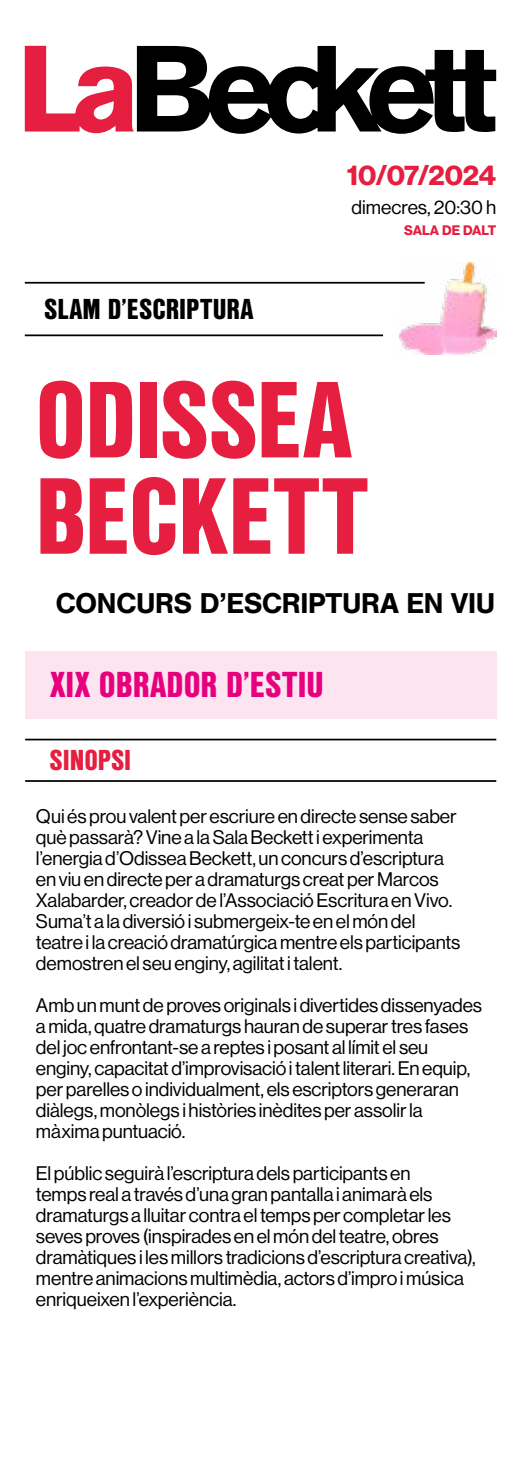
<style>
.page{position:relative;width:521px;height:1474px;background:#fff}
.page>*{position:absolute;margin:0;border:0;box-sizing:border-box;transform-origin:0 0}
.t1{font:900 105px/96.2px "Nimbus San Con L";letter-spacing:-.01em;color:#e61e3f}
.t2{font:900 35px "Nimbus San Con L";color:#e6007d}
.t3{font:700 29.75px "Nimbus San";letter-spacing:-.03em;color:#000}
.t4{font:900 28px "Nimbus San Con L";letter-spacing:.005em;color:#000}
.t5{font:28px "N Haas Grotesk DS Pro 75 Bd";letter-spacing:-.01em;color:#e61e3f}
.t6{font:900 28px "Nimbus San Con L";color:#e61e3f}
.t7{font:19.25px/21px "N Haas Grotesk DS Pro 55 Rg";letter-spacing:-.005em;color:#000}
.t8{font:13.47px "N Haas Grotesk DS Pro 75 Bd";color:#e61e3f}
</style>
<div class="page">
<svg style="left:25px;top:46px;width:109px;height:87px"></svg>
<svg style="left:137px;top:46px;width:359px;height:88px;fill:#000"></svg>
<hr style="left:25px;top:282px;width:400px;height:1px;background:#000">
<hr style="left:25px;top:334px;width:358px;height:2px;background:#000">
<img style="left:399px;top:262px;width:97px;height:92px">
<div style="left:25px;top:651px;width:472px;height:67px;background:#fce5f1"></div>
<hr style="left:25px;top:738px;width:471px;height:2px;background:#000">
<hr style="left:25px;top:780px;width:471px;height:2px;background:#000">
<h3 class="t4" style="left:45px;top:288px;width:210px">SLAM D’ESCRIPTURA</h3>
<h3 class="t5" style="left:347px;top:159px;width:151px">10/07/2024</h3>
<p class="t7" style="left:352px;top:197px;width:146px">dimecres, 20:30 h</p>
<p class="t8" style="left:404px;top:222px;width:94px">SALA DE DALT</p>
<h1 class="t1" style="left:35px;top:367px;width:334px">ODISSEA<br>BECKETT</h1>
<h3 class="t3" style="left:55px;top:586px;width:442px">CONCURS D’ESCRIPTURA EN VIU</h3>
<h2 class="t2" style="left:50px;top:658px;width:275px">XIX OBRADOR D’ESTIU</h2>
<h3 class="t6" style="left:50px;top:739px;width:83px">SINOPSI</h3>
<p class="t7" style="left:36px;top:806px;width:426px">Qui és prou valent per escriure en directe sense saber què passarà? Vine a la Sala Beckett i experimenta l’energia d’Odissea Beckett, un concurs d’escriptura en viu en directe per a dramaturgs creat per Marcos Xalabarder, creador de l’Associació Escritura en Vivo.<br>Suma’t a la diversió i submergeix-te en el món del teatre i la creació dramatúrgica mentre els participants demostren el seu enginy, agilitat i talent.</p>
<p class="t7" style="left:36px;top:995px;width:447px">Amb un munt de proves originals i divertides dissenyades a mida, quatre dramaturgs hauran de superar tres fases del joc enfrontant-se a reptes i posant al límit el seu enginy, capacitat d’improvisació i talent literari. En equip, per parelles o individualment, els escriptors generaran diàlegs, monòlegs i històries inèdites per assolir la màxima puntuació.</p>
<p class="t7" style="left:36px;top:1163px;width:441px">El públic seguirà l’escriptura dels participants en<br>temps real a través d’una gran pantalla i animarà els dramaturgs a lluitar contra el temps per completar les seves proves (inspirades en el món del teatre, obres dramàtiques i les millors tradicions d’escriptura creativa), mentre animacions multimèdia, actors d’impro i música enriqueixen l’experiència.</p>
</div>
